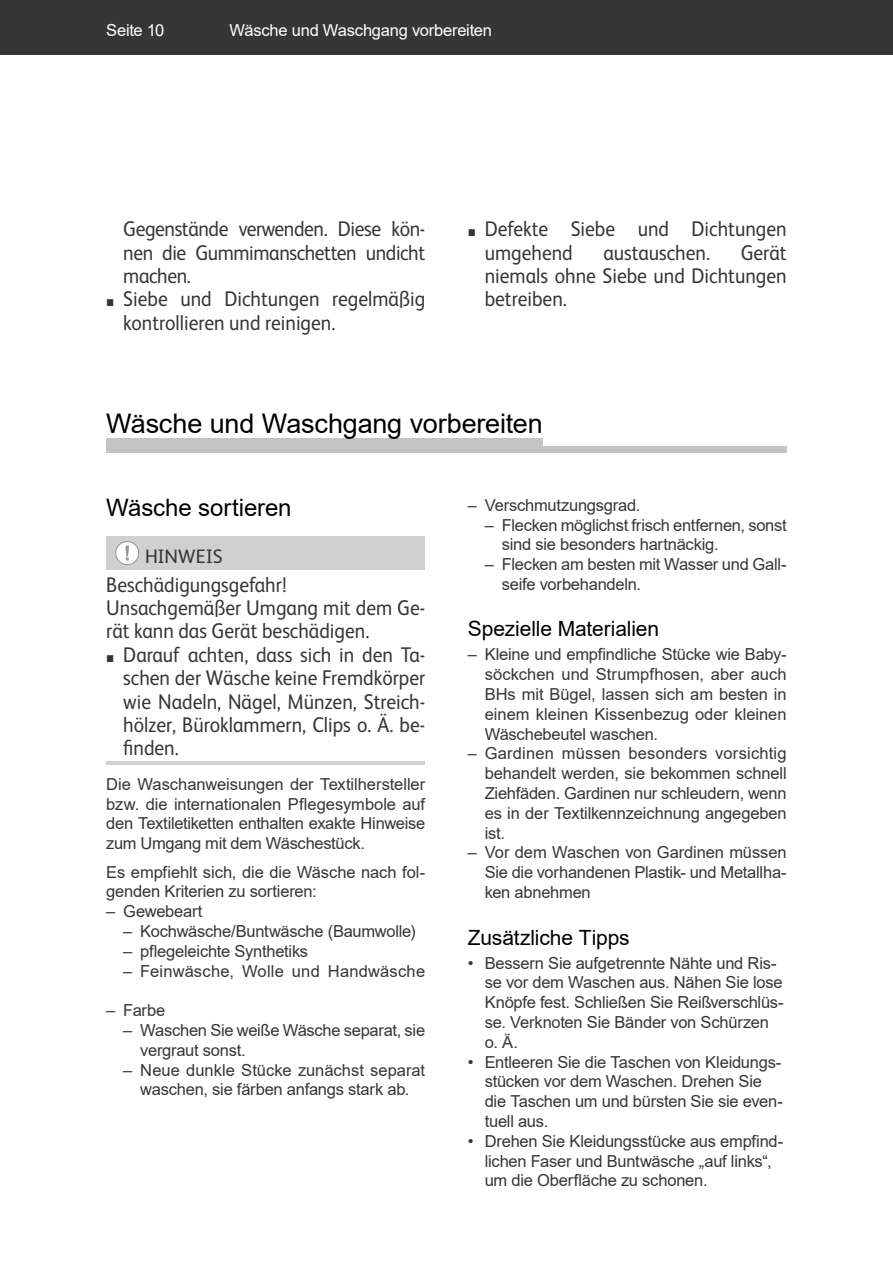
<style>
.page{position:relative;width:893px;height:1263px;background:#fff}
.page>*{position:absolute;margin:0;border:0;box-sizing:border-box;transform-origin:0 0}
.t1{font:27px "Arial";letter-spacing:-.01em;color:#000}
.t2{font:24px "Arial";letter-spacing:-.005em;color:#000}
.t3{font:21.3px/23.4px "FS Albert";color:#363636;scale:.92 1}
.t4{font:21px "Arial";letter-spacing:-.005em;color:#000}
.t5{font:19.5px "FS Albert";letter-spacing:-.005em;color:#363636}
.t6{font:16.5px/19.8px "Arial";letter-spacing:-.015em;color:#363636}
.t7{font:16.5px "Arial";letter-spacing:-.015em;color:#fff}
.t8{font:16.5px "Arial";letter-spacing:.01em;color:#363636}
.s1{font-family:"Arial";font-size:14.7px}
</style>
<div class="page">
<div style="left:0;top:0;width:893px;height:54px;background:#363636"></div>
<div style="left:106px;top:438px;width:437px;height:12px;background:#c4c4c4"></div>
<div style="left:106px;top:446px;width:681px;height:6px;background:#c4c4c4"></div>
<div style="left:106px;top:536px;width:319px;height:33px;background:#d0d0d0"></div>
<hr style="left:106px;top:761px;width:319px;height:3px;background:#d0d0d0">
<div style="left:116px;top:541px;width:23px;height:23px;background:#fff;border-radius:50%"></div>
<div style="left:116px;top:541px;width:23px;height:24px;border:1px solid #949494;border-radius:50%"></div>
<svg style="left:126px;top:546px;width:3px;height:14px"></svg>
<p class="t7" style="left:106px;top:21px;width:60px">Seite 10</p>
<p class="t7" style="left:230px;top:21px;width:264px">Wäsche und Waschgang vorbereiten</p>
<p class="t3" style="left:123px;top:219px;width:330px;text-align:justify">Gegenstände verwenden. Diese kön&shy;nen die Gummimanschetten undicht machen.</p>
<p class="t3" style="left:123px;top:289px;width:330px;text-indent:-17px"><span class="s1">■</span> Siebe und Dichtungen regelmäßig kontrollieren und reinigen.</p>
<p class="t3" style="left:485px;top:219px;width:330px;text-indent:-17px"><span class="s1">■</span> Defekte Siebe und Dichtungen umgehend</p>
<p class="t3" style="left:603px;top:242px;width:117px">austauschen.</p>
<p class="t3" style="left:485px;top:242px;width:330px;text-align:justify;text-indent:256px">Gerät niemals ohne Siebe und Dichtungen betreiben.</p>
<h1 class="t1" style="left:106px;top:409px;width:438px">Wäsche und Waschgang vorbereiten</h1>
<h2 class="t2" style="left:106px;top:494px;width:187px">Wäsche sortieren</h2>
<p class="t5" style="left:145px;top:549px;width:79px">HINWEIS</p>
<p class="t3" style="left:106px;top:574px;width:348px">Beschädigungsgefahr!<br>Unsachgemäßer Umgang mit dem Ge&shy;rät kann das Gerät beschädigen.</p>
<p class="t3" style="left:123px;top:645px;width:330px;text-align:justify;text-indent:-17px"><span class="s1">■</span> Darauf achten, dass sich in den Ta&shy;schen der Wäsche keine Fremdkörper wie Nadeln, Nägel, Münzen, Streich&shy;hölzer, Büroklammern, Clips o. Ä. be&shy;finden.</p>
<p class="t6" style="left:106px;top:774px;width:320px;text-align:justify">Die Waschanweisungen der Textil hersteller bzw. die internationalen Pflege symbole auf den Textiletiketten enthalten exakte Hinweise zum Umgang mit dem Wäschestück.</p>
<p class="t6" style="left:106px;top:862px;width:320px">Es empfiehlt sich, die die Wäsche nach fol&shy;genden Kriterien zu sortieren:</p>
<p class="t6" style="left:106px;top:901px;width:98px">– Gewebeart</p>
<p class="t6" style="left:123px;top:921px;width:294px">– Kochwäsche/Buntwäsche (Baumwolle)</p>
<p class="t6" style="left:123px;top:941px;width:186px">– pflegeleichte Synthetiks</p>
<p class="t8" style="left:123px;top:961px;width:303px">– Feinwäsche, Wolle und Handwäsche</p>
<p class="t6" style="left:106px;top:1000px;width:60px">– Farbe</p>
<p class="t6" style="left:140px;top:1020px;width:286px;text-indent:-17px">– Waschen Sie weiße Wäsche separat, sie vergraut sonst.</p>
<p class="t6" style="left:123px;top:1060px;width:303px;text-align:center">– Neue dunk le Stücke zu nächst separat waschen, sie färben anfangs stark ab.</p>
<p class="t6" style="left:468px;top:495px;width:174px">– Verschmutzungsgrad.</p>
<p class="t6" style="left:502px;top:515px;width:286px;text-indent:-17px">– Flecken möglichst frisch entfernen, sonst sind sie be son ders hartnäckig.</p>
<p class="t6" style="left:502px;top:554px;width:286px;text-indent:-17px">– Flecken am besten mit Was ser und Gall&shy;seife vor be han deln.</p>
<p class="t4" style="left:468px;top:617px;width:193px">Spezielle Materialien</p>
<p class="t6" style="left:485px;top:645px;width:303px;text-align:justify;text-indent:-17px">– Kleine und empfindliche Stücke wie Baby&shy;söckchen und Strumpf ho sen, aber auch BHs mit Bügel, lassen sich am besten in einem kleinen Kis sen be zug oder kleinen Wäschebeutel waschen.</p>
<p class="t6" style="left:485px;top:744px;width:303px;text-align:justify;text-indent:-17px">– Gardinen müssen besonders vorsichtig behandelt werden, sie be kom men schnell Ziehfäden. Gardinen nur schleudern, wenn es in der Tex til kenn zeich nung angegeben ist.</p>
<p class="t6" style="left:485px;top:843px;width:303px;text-align:justify;text-indent:-17px">– Vor dem Waschen von Gardinen müssen Sie die vorhandenen Plastik- und Metallha&shy;ken abnehmen</p>
<p class="t4" style="left:468px;top:925px;width:164px">Zusätzliche Tipps</p>
<p class="t6" style="left:485px;top:953px;width:300px;text-indent:-17px">• Bessern Sie aufgetrennte Nähte und Ris&shy;se vor dem Wa schen aus . Nähen Sie lose<br>Knöp fe fest. Schließen Sie Reiß ver schlüs&shy;se. Verknoten Sie Bänder von Schürzen o. Ä.</p>
<p class="t6" style="left:485px;top:1052px;width:300px;text-indent:-17px">• Entleeren Sie die Taschen von Kleidungs&shy;stücken vor dem Wa schen. Drehen Sie die Taschen um und bürsten Sie sie even&shy;tuell aus.</p>
<p class="t6" style="left:485px;top:1131px;width:300px;text-indent:-17px">• Drehen Sie Kleidungsstücke aus empfind&shy;lichen Faser und Buntwäsche „auf links“, um die Oberfläche zu schonen.</p>
</div>
